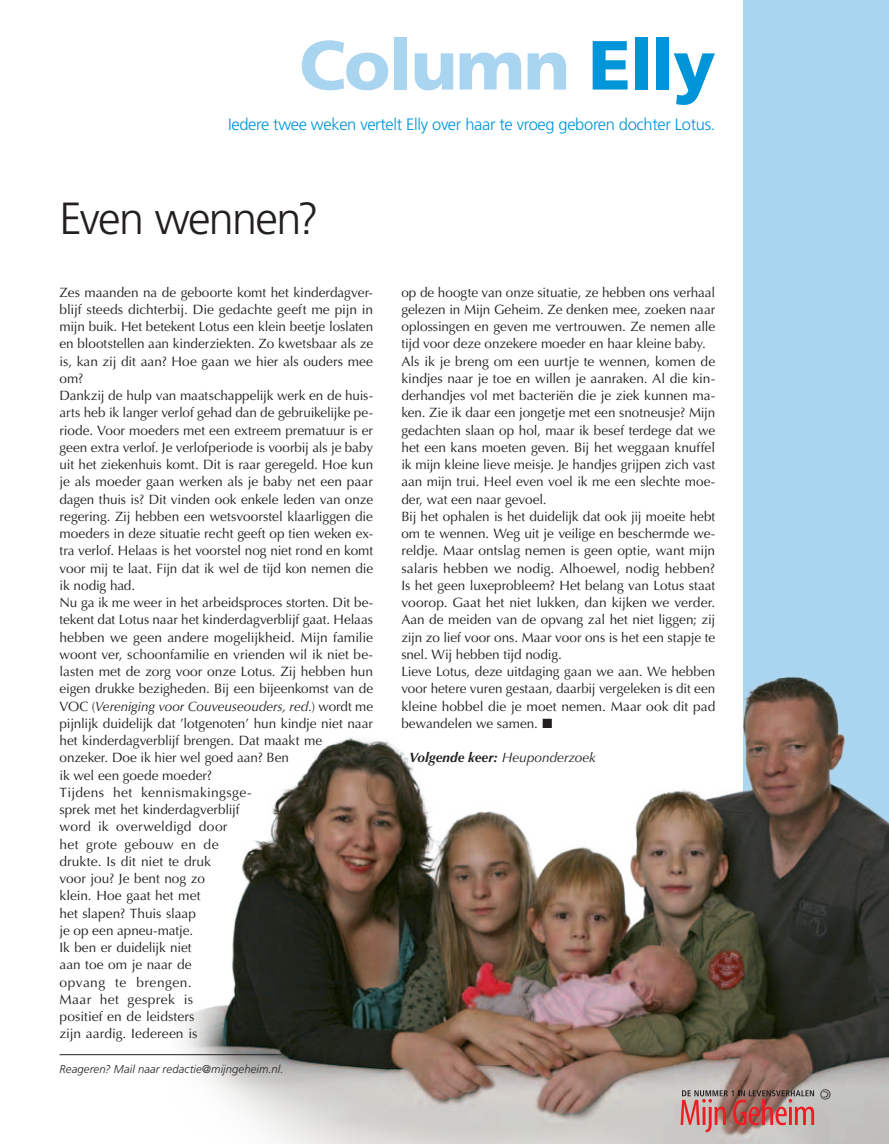
<style>
.page{position:relative;width:889px;height:1144px;background:#fff}
.page>*{position:absolute;margin:0;border:0;box-sizing:border-box;transform-origin:0 0}
.t1{font:900 69.45px "Frutiger LT Std";letter-spacing:-.02em;color:#aad5f1}
._07__Koptekst{font:300 45px "Frutiger LT Std";letter-spacing:-.035em;color:#231f20}
.t2{font:300 16.5px "Frutiger LT Std";letter-spacing:-.02em;color:#0095d9}
._11a__Kadertekst{font:13.5px/17.2px "Optima LT Std";color:#231f20;text-align:justify}
._08__Volgende_week{font:italic 700 13.5px "Optima LT Std";color:#231f20}
._13__Meer_info{font:italic 300 11.25px "Frutiger LT Std";letter-spacing:.01em;color:#231f20}
.s1{color:#0095d9}
.s2{font-style:italic}
.s3{font-family:"European Pi Three"}
.s4{font-weight:400}
</style>
<div class="page">
<div style="left:746px;top:0;width:143px;height:1144px;background:#aad5f1"></div>
<img style="left:172px;top:624px;width:717px;height:520px">
<hr style="left:60px;top:1054px;width:655px;height:1px;background:#231f20">
<svg style="left:680px;top:1090px;width:134px;height:42px;background:#b67d7a"></svg>
<svg style="left:820px;top:1089px;width:10px;height:10px"></svg>
<p class="t1" style="left:299px;top:23px;width:418px">Column <span class="s1">Elly</span></p>
<p class="t2" style="left:228px;top:115px;width:489px">Iedere twee weken vertelt Elly over haar te vroeg geboren dochter Lotus.</p>
<p class="_07__Koptekst" style="left:60px;top:193px;width:261px">Even wennen?</p>
<p class="_11a__Kadertekst" style="left:60px;top:284px;width:315px">Zes maanden na de geboorte komt het kinderdagver&shy;blijf steeds dichterbij. Die gedachte geeft me pijn in mijn buik. Het betekent Lotus een klein beetje loslaten en blootstellen aan kinderziekten. Zo kwetsbaar als ze is, kan zij dit aan? Hoe gaan we hier als ouders mee om?</p>
<p class="_11a__Kadertekst" style="left:60px;top:387px;width:315px">Dankzij de hulp van maatschappelijk werk en de huis&shy;arts heb ik langer verlof gehad dan de gebruikelijke pe&shy;riode. Voor moeders met een extreem prematuur is er geen extra verlof. Je verlofperiode is voorbij als je baby uit het ziekenhuis komt. Dit is raar geregeld. Hoe kun je als moeder gaan werken als je baby net een paar dagen thuis is? Dit vinden ook enkele leden van onze regering. Zij hebben een wetsvoorstel klaarliggen die moeders in deze situatie recht geeft op tien weken ex&shy;tra verlof. Helaas is het voorstel nog niet rond en komt voor mij te laat. Fijn dat ik wel de tijd kon nemen die ik nodig had.</p>
<p class="_11a__Kadertekst" style="left:60px;top:594px;width:315px;text-align:left">Nu ga ik me weer in het arbeidsproces storten. Dit be&shy;tekent dat Lotus naar het kinderdagverblijf gaat. Helaas hebben we geen andere mogelijkheid. Mijn familie woont ver, schoonfamilie en vrienden wil ik niet be&shy;lasten met de zorg voor onze Lotus. Zij hebben hun eigen drukke bezigheden. Bij een bijeenkomst van de VOC (<span class="s2">Vereniging voor Couveuseouders, red.</span>) wordt me pijnlijk duidelijk dat ’lotgenoten’ hun kindje niet naar het kinderdagverblijf brengen. Dat maakt me onzeker. Doe ik hier wel goed aan? Ben<br>ik wel een goede moeder?</p>
<p class="_11a__Kadertekst" style="left:60px;top:784px;width:194px;text-align:left">Tijdens het kennismakingsge&shy;sprek met het kinderdagverblijf word ik overweldigd door<br>het grote gebouw en de drukte. Is dit niet te druk<br>voor jou? Je bent nog zo<br>klein. Hoe gaat het met<br>het slapen? Thuis slaap<br>je op een apneu-matje.<br>Ik ben er duidelijk niet<br>aan toe om je naar de<br>opvang te brengen.<br>Maar het gesprek is<br>positief en de leidsters<br>zijn aardig. Iedereen is</p>
<p class="_13__Meer_info" style="left:60px;top:1062px;width:225px">Reageren? Mail naar redactie@mijngeheim.nl.</p>
<p class="_11a__Kadertekst" style="left:401px;top:284px;width:315px">op de hoogte van onze situatie, ze hebben ons verhaal gelezen in Mijn Geheim. Ze denken mee, zoeken naar oplossingen en geven me vertrouwen. Ze nemen alle tijd voor deze onzekere moeder en haar kleine baby.</p>
<p class="_11a__Kadertekst" style="left:401px;top:353px;width:315px">Als ik je breng om een uurtje te wennen, komen de kindjes naar je toe en willen je aanraken. Al die kin&shy;derhandjes vol met bacteriën die je ziek kunnen ma&shy;ken. Zie ik daar een jongetje met een snotneusje? Mijn gedachten slaan op hol, maar ik besef terdege dat we het een kans moeten geven. Bij het weggaan knuffel ik mijn kleine lieve meisje. Je handjes grijpen zich vast aan mijn trui. Heel even voel ik me een slechte moe&shy;der, wat een naar gevoel.</p>
<p class="_11a__Kadertekst" style="left:401px;top:508px;width:315px">Bij het ophalen is het duidelijk dat ook jij moeite hebt om te wennen. Weg uit je veilige en beschermde we&shy;reldje. Maar ontslag nemen is geen optie, want mijn salaris hebben we nodig. Alhoewel, nodig hebben?<br>Is het geen luxeprobleem? Het belang van Lotus staat voorop. Gaat het niet lukken, dan kijken we verder.<br>Aan de meiden van de opvang zal het niet liggen; zij zijn zo lief voor ons. Maar voor ons is het een stapje te snel. Wij hebben tijd nodig.</p>
<p class="_11a__Kadertekst" style="left:401px;top:663px;width:315px">Lieve Lotus, deze uitdaging gaan we aan. We hebben voor hetere vuren gestaan, daarbij vergeleken is dit een kleine hobbel die je moet nemen. Maar ook dit pad bewandelen we samen. <span class="s3">L</span></p>
<p class="_08__Volgende_week" style="left:409px;top:750px;width:188px">Volgende keer: <span class="s4">Heuponderzoek</span></p>
</div>
